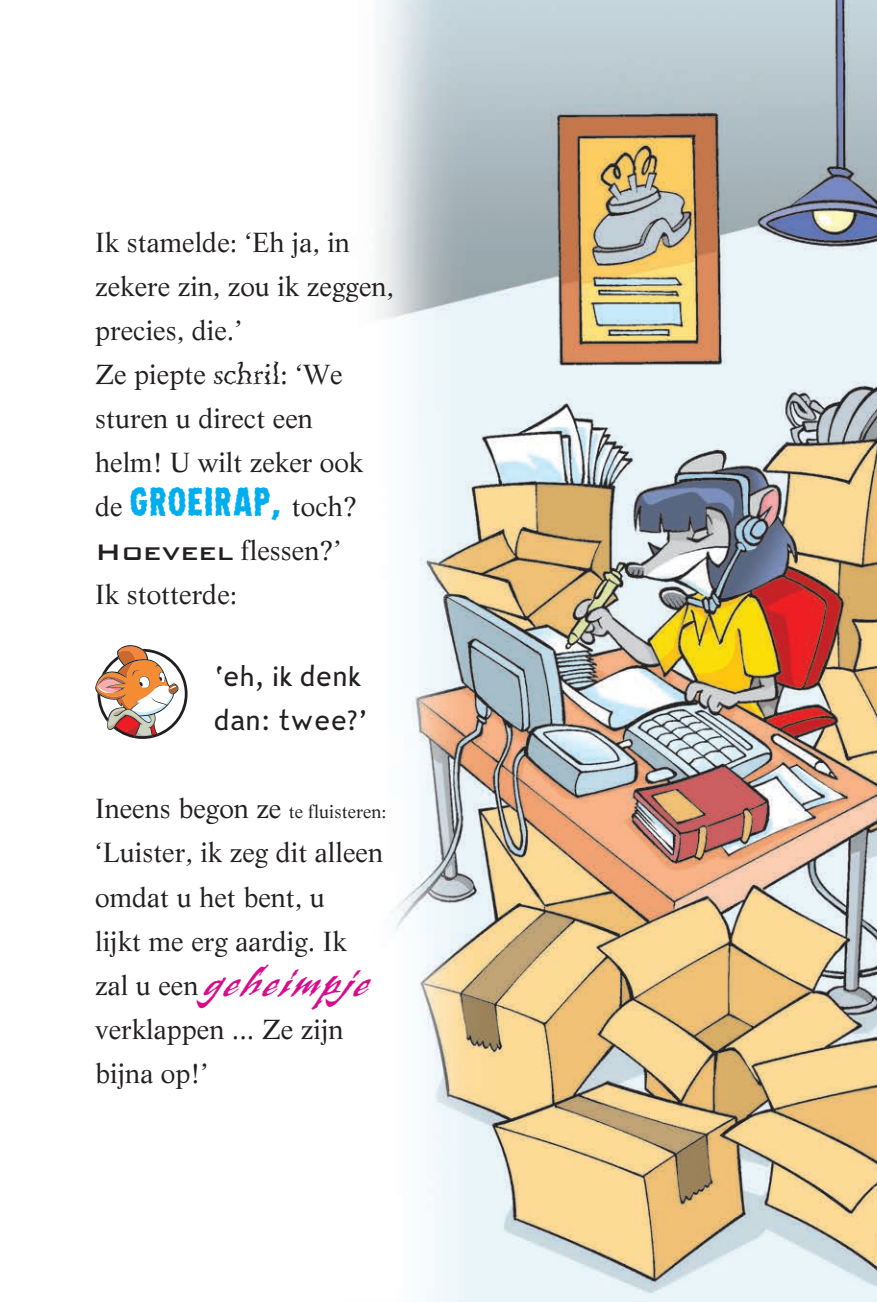
<style>
.page{position:relative;width:877px;height:1302px;background:#fff}
.page>*{position:absolute;margin:0;border:0;box-sizing:border-box;transform-origin:0 0}
.t1{font:42px "Banshee";letter-spacing:.045em;color:#d70c8c}
.t2{font:36px "CC Chills";letter-spacing:.045em;color:#00aeef}
.t3{font:27px/44px "Life";color:#231f20}
.t4{font:27px/44px "Alexies";color:#231f20}
.s1{font-family:"Quake";font-size:30px}
.s2{font-size:28px}
.s3{font-family:"Life";font-size:27px;color:#231f20}
.s4{font-family:"Bank Gothic";font-weight:500;font-size:30px}
.s5{font-size:18px}
</style>
<div class="page">
<img style="left:376px;top:0;width:500px;height:1302px">
<svg style="left:95px;top:645px;width:92px;height:94px"></svg>
<p class="t3" style="left:95px;top:220px;width:300px">Ik stamelde: ‘Eh ja, in zekere zin, zou ik zeggen, precies, die.’<br>Ze piepte <span class="s1">schril</span><span class="s2">:</span> ‘We sturen u direct een<br>helm! U wilt zeker ook</p>
<h2 class="t2" style="left:95px;top:487px;width:263px"><span class="s3">de</span> GROEIRAP, <span class="s3">toch?</span></h2>
<p class="t3" style="left:95px;top:528px;width:247px"><span class="s4">Hoeveel</span> flessen?’<br>Ik stotterde:</p>
<p class="t4" style="left:214px;top:655px;width:154px">‘eh, ik denk dan: twee?’</p>
<p class="t3" style="left:95px;top:786px;width:292px">Ineens begon ze <span class="s5">te fluisteren: </span>‘Luister, ik zeg dit alleen omdat u het bent, u<br>lijkt me erg aardig. Ik</p>
<h1 class="t1" style="left:95px;top:956px;width:285px"><span class="s3">zal u een</span> geheimpje</h1>
<p class="t3" style="left:95px;top:1006px;width:250px">verklappen ... Ze zijn bijna op!’</p>
</div>
